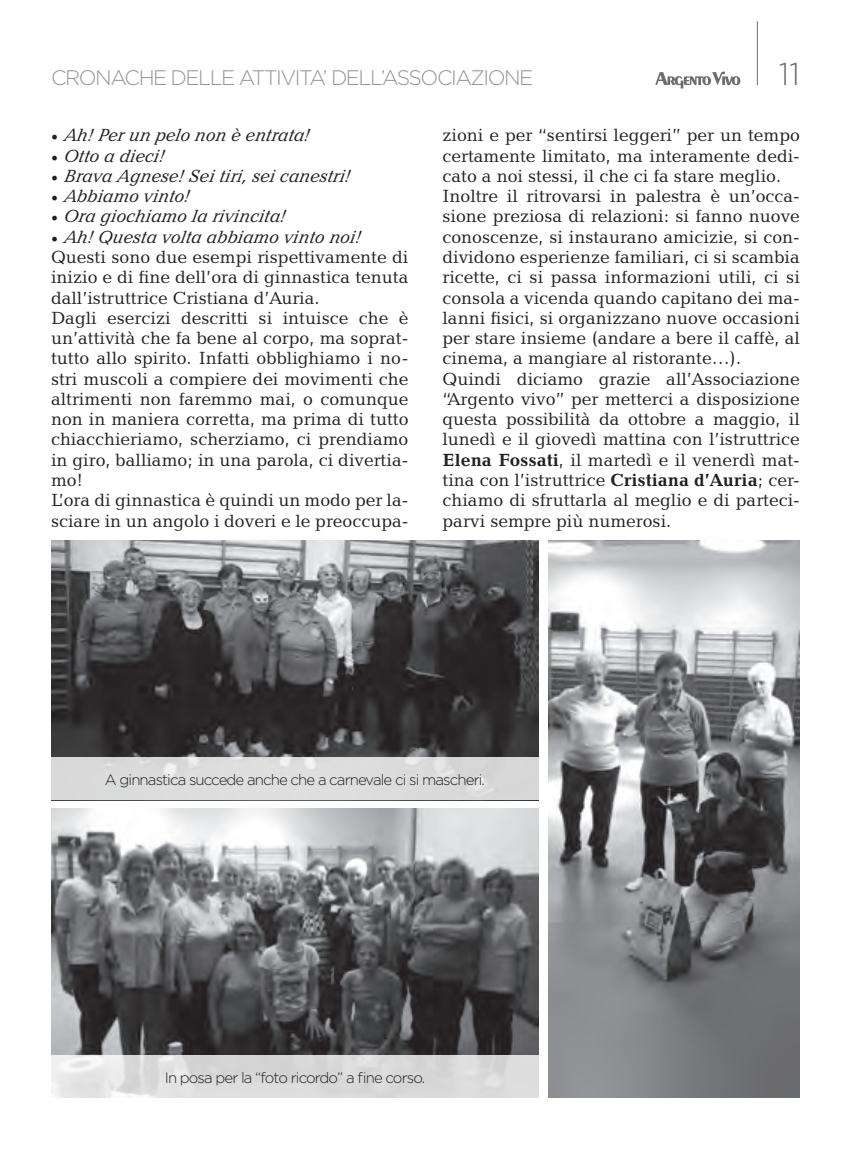
<style>
.page{position:relative;width:851px;height:1149px;background:#fff}
.page>*{position:absolute;margin:0;border:0;box-sizing:border-box;transform-origin:0 0}
.t1{font:300 31.5px "Gotham";color:#6c6d70}
.t2{font:300 21px "Gotham";letter-spacing:-.07em;color:#939598}
.t3{font:18px/20.2px "Candida BT";color:#231f20}
.t4{font:italic 18px "Candida BT";color:#231f20}
.t5{font:300 15px "Gotham";letter-spacing:-.06em;color:#231f20}
.s1{font-family:"Minion Pro";font-style:normal}
.s2{font-family:"Minion Pro"}
.s3{font-style:italic}
.s4{font-weight:700}
</style>
<div class="page">
<svg style="left:655px;top:71px;width:85px;height:17px"></svg>
<hr style="left:757px;top:21px;width:1px;height:64px;background:#6c6d70">
<img style="left:51px;top:808px;width:488px;height:246px">
<img style="left:549px;top:540px;width:250px;height:557px">
<img style="left:51px;top:540px;width:488px;height:217px">
<div style="left:51px;top:757px;width:488px;height:42px;background:#dcdcdc"></div>
<svg style="left:51px;top:1054px;width:488px;height:43px;background:#d9d9d9"></svg>
<p class="t2" style="left:51px;top:64px;width:483px">CRONACHE DELLE ATTIVITA’ DELL’ASSOCIAZIONE</p>
<h1 class="t1" style="left:778px;top:54px;width:23px">11</h1>
<p class="t4" style="left:51px;top:124px;width:264px"><span class="s1">•</span> Ah! Per un pelo non è entrata!</p>
<p class="t4" style="left:51px;top:144px;width:119px"><span class="s1">•</span> Otto a dieci!</p>
<p class="t4" style="left:51px;top:165px;width:304px"><span class="s1">•</span> Brava Agnese! Sei tiri, sei canestri!</p>
<p class="t4" style="left:51px;top:185px;width:144px"><span class="s1">•</span> Abbiamo vinto!</p>
<p class="t4" style="left:51px;top:205px;width:240px"><span class="s1">•</span> Ora giochiamo la rivincita!</p>
<p class="t3" style="left:51px;top:226px;width:359px"><span class="s2">•</span> <span class="s3">Ah! Questa volta abbiamo vinto noi!<br></span>Questi sono due esempi rispettivamente di inizio e di fine dell’ora di ginnastica tenuta dall’istruttrice Cristiana d’Auria.<br>Dagli esercizi descritti si intuisce che è un’attività che fa bene al corpo, ma soprat&shy;tutto allo spirito. Infatti obblighiamo i no&shy;stri muscoli a compiere dei movimenti che altrimenti non faremmo mai, o comunque non in maniera corretta, ma prima di tutto chiacchieriamo, scherziamo, ci prendiamo in giro, balliamo; in una parola, ci divertia&shy;mo!<br>L’ora di ginnastica è quindi un modo per la&shy;sciare in un angolo i doveri e le preoccupa-</p>
<p class="t3" style="left:442px;top:125px;width:359px">zioni e per “sentirsi leggeri” per un tempo certamente limitato, ma interamente dedi&shy;cato a noi stessi, il che ci fa stare meglio.<br>Inoltre il ritrovarsi in palestra è un’occa&shy;sione preziosa di relazioni: si fanno nuove conoscenze, si instaurano amicizie, si con&shy;dividono esperienze familiari, ci si scambia ricette, ci si passa informazioni utili, ci si consola a vicenda quando capitano dei ma&shy;lanni fisici, si organizzano nuove occasioni per stare insieme (andare a bere il caffè, al cinema, a mangiare al ristorante…).<br>Quindi diciamo grazie all’Associazione “Argento vivo” per metterci a disposizione questa possibilità da ottobre a maggio, il lunedì e il giovedì mattina con l’istruttrice <span class="s4">Elena Fossati</span>, il martedì e il venerdì mat&shy;tina con l’istruttrice <span class="s4">Cristiana d’Auria</span>; cer&shy;chiamo di sfruttarla al meglio e di parteci&shy;parvi sempre più numerosi.</p>
<p class="t5" style="left:105px;top:769px;width:381px">A ginnastica succede anche che a carnevale ci si mascheri.</p>
<p class="t5" style="left:165px;top:1067px;width:262px">In posa per la “foto ricordo” a fine corso.</p>
</div>
